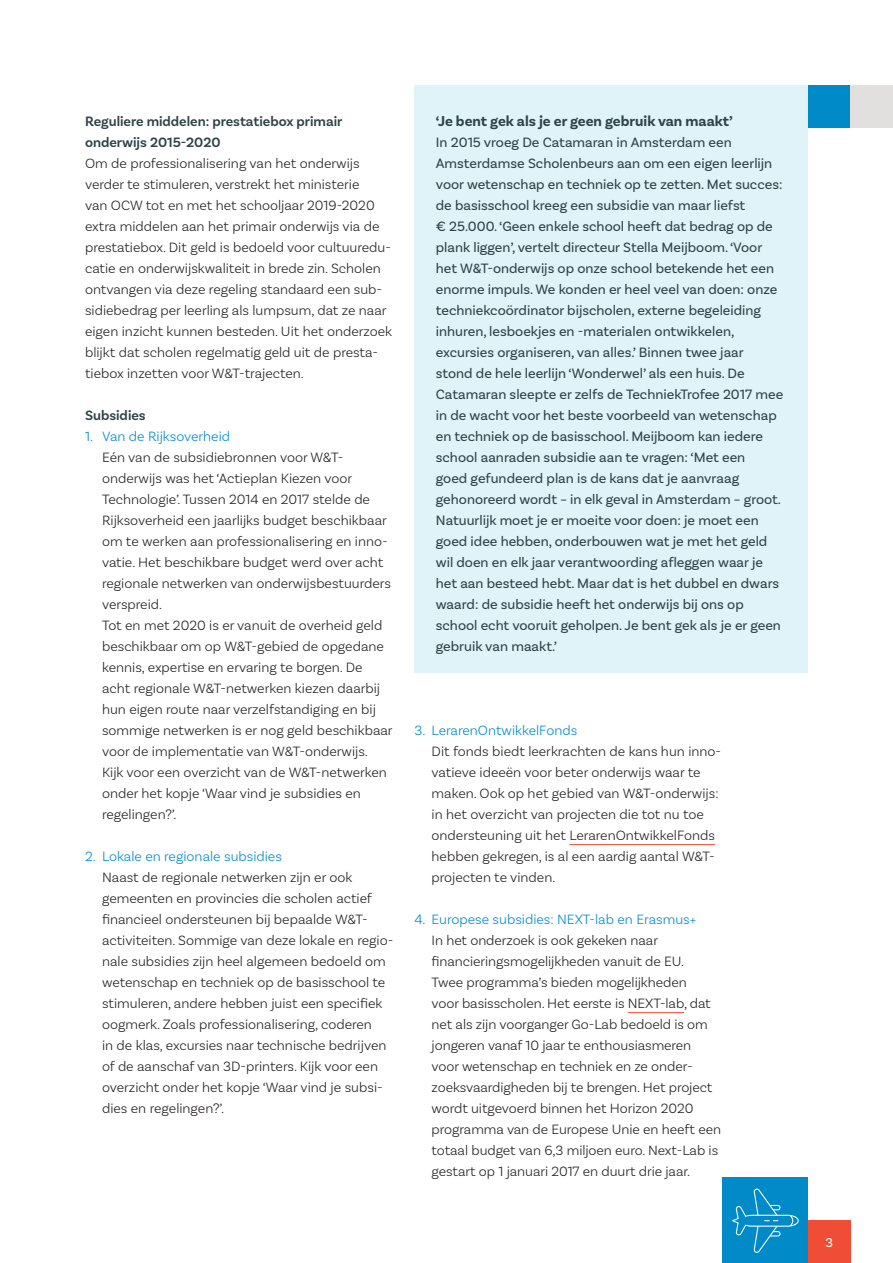
<style>
.page{position:relative;width:893px;height:1263px;background:#fff}
.page>*{position:absolute;margin:0;border:0;box-sizing:border-box;transform-origin:0 0}
.JT-Kaderkop{font:700 15px "Basic Sans";color:#2e4347}
.JT-Plat{font:300 14.25px/21px "Basic Sans";color:#231f20}
.JT-Kaderkop-2{font:14.25px/21px "Basic Sans";color:#2e4347}
.JT-Plat-2{font:300 14.25px "Basic Sans";color:#008bc8}
.JT-Tussenkop_2{font:600 14.25px/21px "Basic Sans";color:#2e4347}
.t1{font:13.5px "Basic Sans";color:#fff}
</style>
<div class="page">
<div style="left:808px;top:1220px;width:42px;height:43px;background:#ef4d35"></div>
<hr style="left:569px;top:844px;width:146px;height:1px;background:#ef4d35">
<hr style="left:628px;top:1012px;width:56px;height:1px;background:#ef4d35">
<div style="left:808px;top:85px;width:42px;height:43px;background:#008bc8"></div>
<div style="left:850px;top:85px;width:43px;height:43px;background:#e2dfdf"></div>
<div style="left:723px;top:1178px;width:85px;height:85px;background:#008bc8"></div>
<svg style="left:732px;top:1188px;width:67px;height:65px"></svg>
<div style="left:415px;top:85px;width:393px;height:587px;background:#dff3f9"></div>
<p class="JT-Tussenkop_2" style="left:85px;top:111px;width:259px">Reguliere middelen: prestatiebox primair onderwijs 2015-2020</p>
<p class="JT-Plat" style="left:85px;top:153px;width:309px">Om de professionalisering van het onderwijs verder te stimuleren, verstrekt het ministerie<br>van OCW tot en met het schooljaar 2019-2020 extra middelen aan het primair onderwijs via de prestatiebox. Dit geld is bedoeld voor cultuuredu&shy;catie en onderwijskwaliteit in brede zin. Scholen ontvangen via deze regeling standaard een sub&shy;sidiebedrag per leerling als lumpsum, dat ze naar eigen inzicht kunnen besteden. Uit het onderzoek blijkt dat scholen regelmatig geld uit de presta&shy;tiebox inzetten voor W&amp;T-trajecten.</p>
<p class="JT-Tussenkop_2" style="left:85px;top:405px;width:62px">Subsidies</p>
<p class="JT-Plat-2" style="left:85px;top:428px;width:147px">1. Van de Rijksoverheid</p>
<p class="JT-Plat" style="left:102px;top:447px;width:290px">Eén van de subsidiebronnen voor W&amp;T&shy;onderwijs was het ‘Actieplan Kiezen voor Technologie’. Tussen 2014 en 2017 stelde de Rijksoverheid een jaarlijks budget beschikbaar om te werken aan professionalisering en inno&shy;vatie. Het beschikbare budget werd over acht regionale netwerken van onderwijsbestuurders verspreid.</p>
<p class="JT-Plat" style="left:102px;top:615px;width:292px">Tot en met 2020 is er vanuit de overheid geld beschikbaar om op W&amp;T-gebied de opgedane kennis, expertise en ervaring te borgen. De acht regionale W&amp;T-netwerken kiezen daarbij hun eigen route naar verzelfstandiging en bij sommige netwerken is er nog geld beschikbaar voor de implementatie van W&amp;T-onderwijs.<br>Kijk voor een overzicht van de W&amp;T-netwerken onder het kopje ‘Waar vind je subsidies en regelingen?’.</p>
<p class="JT-Plat-2" style="left:85px;top:848px;width:198px">2. Lokale en regionale subsidies</p>
<p class="JT-Plat" style="left:102px;top:867px;width:293px">Naast de regionale netwerken zijn er ook gemeenten en provincies die scholen actief financieel ondersteunen bij bepaalde W&amp;T&shy;activiteiten. Sommige van deze lokale en regio&shy;nale subsidies zijn heel algemeen bedoeld om wetenschap en techniek op de basisschool te stimuleren, andere hebben juist een specifiek oogmerk. Zoals professionalisering, coderen<br>in de klas, excursies naar technische bedrijven of de aanschaf van 3D-printers. Kijk voor een overzicht onder het kopje ‘Waar vind je subsi&shy;dies en regelingen?’.</p>
<p class="JT-Kaderkop" style="left:436px;top:112px;width:299px">‘Je bent gek als je er geen gebruik van maakt’</p>
<p class="JT-Kaderkop-2" style="left:436px;top:132px;width:349px">In 2015 vroeg De Catamaran in Amsterdam een Amsterdamse Scholenbeurs aan om een eigen leerlijn voor wetenschap en techniek op te zetten. Met succes: de basisschool kreeg een subsidie van maar liefst<br>€ 25.000. ‘Geen enkele school heeft dat bedrag op de plank liggen’, vertelt directeur Stella Meijboom. ‘Voor het W&amp;T-onderwijs op onze school betekende het een enorme impuls. We konden er heel veel van doen: onze techniekcoördinator bijscholen, externe begeleiding inhuren, lesboekjes en -materialen ontwikkelen, excursies organiseren, van alles.’ Binnen twee jaar stond de hele leerlijn ‘Wonderwel’ als een huis. De Catamaran sleepte er zelfs de TechniekTrofee 2017 mee in de wacht voor het beste voorbeeld van wetenschap en techniek op de basisschool. Meijboom kan iedere school aanraden subsidie aan te vragen: ‘Met een<br>goed gefundeerd plan is de kans dat je aanvraag gehonoreerd wordt – in elk geval in Amsterdam – groot.<br>Natuurlijk moet je er moeite voor doen: je moet een goed idee hebben, onderbouwen wat je met het geld wil doen en elk jaar verantwoording afleggen waar je het aan besteed hebt. Maar dat is het dubbel en dwars waard: de subsidie heeft het onderwijs bij ons op school echt vooruit geholpen. Je bent gek als je er geen gebruik van maakt.’</p>
<p class="JT-Plat-2" style="left:415px;top:722px;width:164px">3. LerarenOntwikkelFonds</p>
<p class="JT-Plat" style="left:432px;top:741px;width:291px">Dit fonds biedt leerkrachten de kans hun inno&shy;vatieve ideeën voor beter onderwijs waar te maken. Ook op het gebied van W&amp;T-onderwijs: in het overzicht van projecten die tot nu toe ondersteuning uit het LerarenOntwikkelFonds hebben gekregen, is al een aardig aantal W&amp;T&shy;projecten te vinden.</p>
<p class="JT-Plat-2" style="left:415px;top:911px;width:283px">4. Europese subsidies: NEXT-lab en Erasmus+</p>
<p class="JT-Plat" style="left:432px;top:930px;width:291px">In het onderzoek is ook gekeken naar financieringsmogelijkheden vanuit de EU.<br>Twee programma’s bieden mogelijkheden<br>voor basisscholen. Het eerste is NEXT-lab, dat net als zijn voorganger Go-Lab bedoeld is om jongeren vanaf 10 jaar te enthousiasmeren voor wetenschap en techniek en ze onder&shy;zoeksvaardigheden bij te brengen. Het project wordt uitgevoerd binnen het Horizon 2020 programma van de Europese Unie en heeft een totaal budget van 6,3 miljoen euro. Next-Lab is gestart op 1 januari 2017 en duurt drie jaar.</p>
<p class="t1" style="left:825px;top:1234px;width:9px">3</p>
</div>
